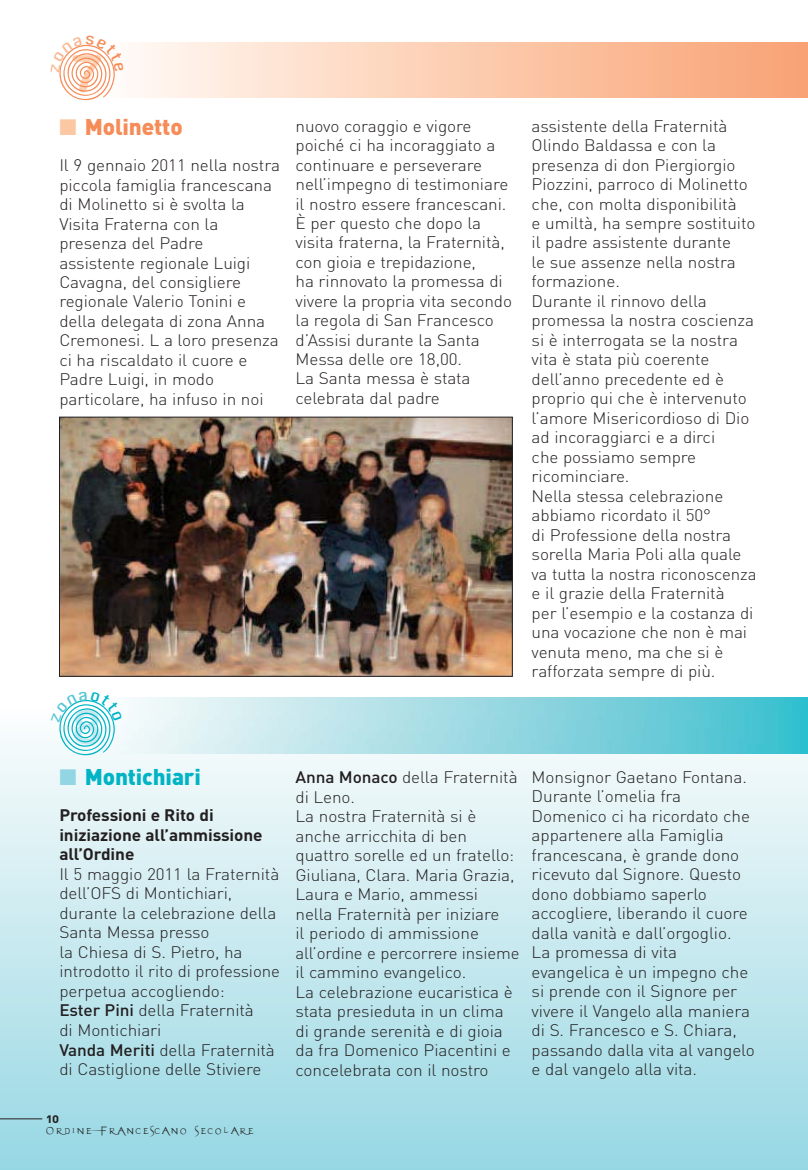
<style>
.page{position:relative;width:808px;height:1170px;background:#fff}
.page>*{position:absolute;margin:0;border:0;box-sizing:border-box;transform-origin:0 0}
.t1{font:700 52.5px "Helvetica Rounded";color:#fdd2b4}
.t2{font:700 48px "Helvetica Rounded";color:#c8e9ef}
.t3{font:900 22.5px "DIN";letter-spacing:-.005em;color:#00b4c5}
.t4{font:900 22.5px "DIN";letter-spacing:-.005em;color:#f68c58}
.t5{font:300 16.5px/19.5px "DIN";letter-spacing:-.005em;color:#231f20;scale:1.04 1}
.t6{font:700 16.5px/19.5px "DIN";letter-spacing:-.005em;color:#231f20;scale:1.04 1}
.t7{font:15px "Evanescent";letter-spacing:.14em;color:#231f20}
.t8{font:12.9px "DIN Bold Alternate";color:#231f20}
.s1{color:#fcc7a3}
.s2{color:#92d6e3}
.s3{font-weight:500}
</style>
<div class="page">
<div style="left:0;top:710px;width:807px;height:459px;background:linear-gradient(to bottom,#fcfdfd,#97d7e3)"></div>
<hr style="left:0;top:1118px;width:42px;height:1px;background:#231f20">
<div style="left:104px;top:43px;width:703px;height:55px;background:linear-gradient(to right,#fffbf6,#f9a272)"></div>
<img style="left:61px;top:419px;width:449px;height:255px">
<div style="left:59px;top:417px;width:453px;height:259px;border:1px solid #231f20"></div>
<img style="left:122px;top:697px;width:685px;height:56px">
<svg style="left:59px;top:43px;width:64px;height:57px"></svg>
<svg style="left:51px;top:699px;width:71px;height:56px"></svg>
<h1 class="t1" style="left:72px;top:53px;width:32px">7</h1>
<h3 class="t4" style="left:59px;top:119px;width:125px"><span class="s1">■</span> Molinetto</h3>
<p class="t5" style="left:59px;top:158px;width:214px">Il 9 gennaio 2011 nella nostra piccola famiglia francescana di Molinetto si è svolta la<br>Visita Fraterna con la presenza del Padre assistente regionale Luigi<br>Cavagna, del consigliere regionale Valerio Tonini e della delegata di zona Anna<br>Cremonesi. L a loro presenza ci ha riscaldato il cuore e<br>Padre Luigi, in modo particolare, ha infuso in noi</p>
<h2 class="t2" style="left:72px;top:708px;width:31px">8</h2>
<h3 class="t3" style="left:59px;top:769px;width:143px"><span class="s2">■</span> Montichiari</h3>
<p class="t6" style="left:59px;top:807px;width:197px">Professioni e Rito di iniziazione all’ammissione all’Ordine</p>
<p class="t5" style="left:59px;top:866px;width:213px">Il 5 maggio 2011 la Fraternità dell’OFS di Montichiari, durante la celebrazione della<br>Santa Messa presso<br>la Chiesa di S. Pietro, ha introdotto il rito di professione perpetua accogliendo:<br><span class="s3">Ester Pini</span> della Fraternità<br>di Montichiari<br><span class="s3">Vanda Meriti</span> della Fraternità di Castiglione delle Stiviere</p>
<p class="t8" style="left:47px;top:1113px;width:14px">10</p>
<p class="t7" style="left:47px;top:1120px;width:209px">Ordine Francescano Secolare</p>
<p class="t5" style="left:295px;top:118px;width:210px">nuovo coraggio e vigore poiché ci ha incoraggiato a continuare e perseverare nell’impegno di testimoniare il nostro essere francescani.<br>È per questo che dopo la visita fraterna, la Fraternità, con gioia e trepidazione,<br>ha rinnovato la promessa di vivere la propria vita secondo la regola di San Francesco d’Assisi durante la Santa<br>Messa delle ore 18,00.<br>La Santa messa è stata celebrata dal padre</p>
<p class="t5" style="left:531px;top:118px;width:218px">assistente della Fraternità<br>Olindo Baldassa e con la presenza di don Piergiorgio<br>Piozzini, parroco di Molinetto che, con molta disponibilità<br>e umiltà, ha sempre sostituito il padre assistente durante<br>le sue assenze nella nostra formazione.<br>Durante il rinnovo della promessa la nostra coscienza si è interrogata se la nostra vita è stata più coerente dell’anno precedente ed è proprio qui che è intervenuto l’amore Misericordioso di Dio ad incoraggiarci e a dirci<br>che possiamo sempre ricominciare.<br>Nella stessa celebrazione abbiamo ricordato il 50°<br>di Professione della nostra sorella Maria Poli alla quale va tutta la nostra riconoscenza e il grazie della Fraternità<br>per l’esempio e la costanza di una vocazione che non è mai venuta meno, ma che si è rafforzata sempre di più.</p>
<p class="t5" style="left:295px;top:769px;width:217px"><span class="s3">Anna Monaco</span> della Fraternità di Leno.<br>La nostra Fraternità si è anche arricchita di ben quattro sorelle ed un fratello:<br>Giuliana, Clara. Maria Grazia,<br>Laura e Mario, ammessi<br>nella Fraternità per iniziare<br>il periodo di ammissione all’ordine e percorrere insieme il cammino evangelico.<br>La celebrazione eucaristica è stata presieduta in un clima di grande serenità e di gioia da fra Domenico Piacentini e concelebrata con il nostro</p>
<p class="t5" style="left:531px;top:769px;width:216px">Monsignor Gaetano Fontana.<br>Durante l’omelia fra<br>Domenico ci ha ricordato che appartenere alla Famiglia francescana, è grande dono ricevuto dal Signore. Questo dono dobbiamo saperlo accogliere, liberando il cuore dalla vanità e dall’orgoglio.<br>La promessa di vita evangelica è un impegno che si prende con il Signore per vivere il Vangelo alla maniera di S. Francesco e S. Chiara, passando dalla vita al vangelo e dal vangelo alla vita.</p>
</div>
